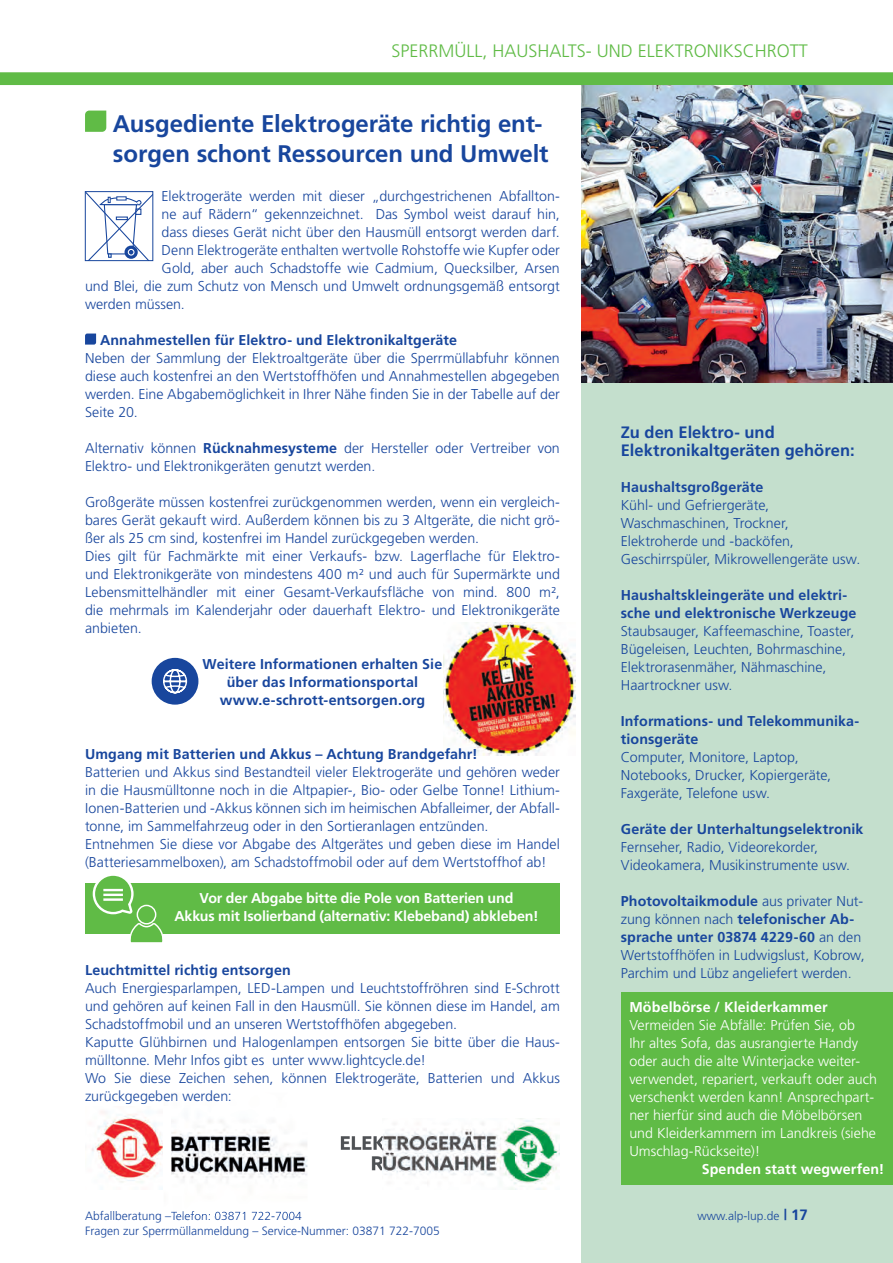
<style>
.page{position:relative;width:893px;height:1263px;background:#fff}
.page>*{position:absolute;margin:0;border:0;box-sizing:border-box;transform-origin:0 0}
.t1{font:700 24px/30px "Frutiger";letter-spacing:-.005em;color:#18469d}
.t2{font:300 18px "Frutiger";color:#60bb46}
.t3{font:700 16.5px/18px "Frutiger";color:#18469d}
.t4{font:300 14.25px/18px "Frutiger";color:#18469d}
.t5{font:700 14.25px/18px "Frutiger";letter-spacing:.01em;color:#18469d}
.t6{font:300 14.25px/18px "Frutiger";color:#fff}
.t7{font:700 14.25px/18px "Frutiger";letter-spacing:-.01em;color:#fff;text-align:center}
.t8{font:700 14.25px "Frutiger";letter-spacing:.01em;color:#fff}
.t9{font:300 12px "Frutiger";color:#18469d}
.s1{font-weight:700}
.s2{font-weight:700;font-size:15px}
</style>
<div class="page">
<div style="left:0;top:72px;width:893px;height:13px;background:#60bb46"></div>
<div style="left:85px;top:883px;width:475px;height:51px;background:#60bb46"></div>
<svg style="left:93px;top:875px;width:41px;height:40px"></svg>
<hr style="left:103px;top:889px;width:20px;height:2px;background:#fff">
<hr style="left:103px;top:894px;width:20px;height:2px;background:#fff">
<hr style="left:103px;top:898px;width:20px;height:3px;background:#fff">
<div style="left:137px;top:905px;width:19px;height:19px;border:1px solid #fff;border-radius:50%"></div>
<svg style="left:130px;top:922px;width:33px;height:21px"></svg>
<div style="left:581px;top:85px;width:312px;height:1178px;background:#c4dfcd"></div>
<svg style="left:85px;top:111px;width:21px;height:21px"></svg>
<img style="left:581px;top:85px;width:312px;height:298px">
<svg style="left:87px;top:193px;width:64px;height:66px"></svg>
<div style="left:85px;top:191px;width:68px;height:70px;border:1px solid #18469d"></div>
<div style="left:621px;top:993px;width:272px;height:192px;background:#60bb46"></div>
<img style="left:91px;top:1111px;width:72px;height:78px">
<img style="left:171px;top:1120px;width:136px;height:61px">
<img style="left:171px;top:1211px;width:130px;height:4px">
<img style="left:340px;top:1118px;width:220px;height:71px">
<div style="left:152px;top:658px;width:46px;height:47px;background:#18469d;border-radius:50%"></div>
<svg style="left:163px;top:669px;width:25px;height:25px"></svg>
<img style="left:443px;top:623px;width:133px;height:132px">
<svg style="left:85px;top:333px;width:11px;height:12px"></svg>
<p class="t2" style="left:391px;top:40px;width:418px">SPERRMÜLL, HAUSHALTS- UND ELEKTRONIKSCHROTT</p>
<h1 class="t1" style="left:113px;top:108px;width:437px">Ausgediente Elektrogeräte richtig ent&shy;sorgen schont Ressourcen und Umwelt</h1>
<p class="t4" style="left:162px;top:187px;width:400px">Elektrogeräte werden mit dieser „durchgestrichenen Abfallton-</p>
<p class="t4" style="left:162px;top:205px;width:400px">ne auf Rädern“ gekennzeichnet. Das Symbol weist darauf hin,</p>
<p class="t4" style="left:162px;top:223px;width:400px">dass dieses Gerät nicht über den Hausmüll entsorgt werden darf.</p>
<p class="t4" style="left:162px;top:241px;width:400px">Denn Elektrogeräte enthalten wertvolle Rohstoffe wie Kupfer oder</p>
<p class="t4" style="left:162px;top:259px;width:400px">Gold, aber auch Schadstoffe wie Cadmium, Quecksilber, Arsen</p>
<p class="t4" style="left:85px;top:277px;width:476px">und Blei, die zum Schutz von Mensch und Umwelt ordnungsgemäß entsorgt</p>
<p class="t4" style="left:85px;top:295px;width:101px">werden müssen.</p>
<p class="t5" style="left:100px;top:330px;width:358px">Annahmestellen für Elektro- und Elektronikaltgeräte</p>
<p class="t4" style="left:85px;top:349px;width:476px;text-align:justify">Neben der Sammlung der Elektroaltgeräte über die Sperrmüllabfuhr können diese auch kostenfrei an den Wertstoffhöfen und Annahmestellen abgegeben werden. Eine Abgabemöglichkeit in Ihrer Nähe finden Sie in der Tabelle auf der Seite 20.</p>
<p class="t4" style="left:85px;top:439px;width:476px">Alternativ können <span class="s1">Rücknahmesysteme</span> der Hersteller oder Vertreiber von<br>Elektro- und Elektronikgeräten genutzt werden.</p>
<p class="t4" style="left:85px;top:493px;width:476px">Großgeräte müssen kostenfrei zurückgenommen werden, wenn ein vergleich&shy;bares Gerät gekauft wird. Außerdem können bis zu 3 Altgeräte, die nicht grö&shy;ßer als 25 cm sind, kostenfrei im Handel zurückgegeben werden.<br>Dies gilt für Fachmärkte mit einer Verkaufs- bzw. Lagerflache für Elektro&shy;und Elektronikgeräte von mindestens 400 m² und auch für Supermärkte und Lebensmittelhändler mit einer Gesamt-Verkaufsfläche von mind. 800 m², die mehrmals im Kalenderjahr oder dauerhaft Elektro- und Elektronikgeräte anbieten.</p>
<p class="t5" style="left:203px;top:654px;width:241px;text-align:center">Weitere Informationen erhalten Sie über das Informationsportal www.e-schrott-entsorgen.org</p>
<p class="t5" style="left:85px;top:744px;width:394px">Umgang mit Batterien und Akkus – Achtung Brandgefahr!</p>
<p class="t4" style="left:85px;top:763px;width:476px">Batterien und Akkus sind Bestandteil vieler Elektrogeräte und gehören weder in die Hausmülltonne noch in die Altpapier-, Bio- oder Gelbe Tonne! Lithium-Ionen-Batterien und -Akkus können sich im heimischen Abfalleimer, der Abfall&shy;tonne, im Sammelfahrzeug oder in den Sortieranlagen entzünden.<br>Entnehmen Sie diese vor Abgabe des Altgerätes und geben diese im Handel (Batteriesammelboxen), am Schadstoffmobil oder auf dem Wertstoffhof ab!</p>
<p class="t7" style="left:174px;top:888px;width:366px">Vor der Abgabe bitte die Pole von Batterien und<br>Akkus mit Isolierband (alternativ: Klebeband) abkleben!</p>
<p class="t5" style="left:85px;top:960px;width:207px">Leuchtmittel richtig entsorgen</p>
<p class="t4" style="left:85px;top:979px;width:476px">Auch Energiesparlampen, LED-Lampen und Leuchtstoffröhren sind E-Schrott und gehören auf keinen Fall in den Hausmüll. Sie können diese im Handel, am Schadstoffmobil und an unseren Wertstoffhöfen abgegeben.<br>Kaputte Glühbirnen und Halogenlampen entsorgen Sie bitte über die Haus&shy;mülltonne. Mehr Infos gibt es unter www.lightcycle.de!<br>Wo Sie diese Zeichen sehen, können Elektrogeräte, Batterien und Akkus zurückgegeben werden:</p>
<p class="t3" style="left:621px;top:423px;width:235px">Zu den Elektro- und<br>Elektronikaltgeräten gehören:</p>
<p class="t5" style="left:621px;top:478px;width:144px">Haushaltsgroßgeräte</p>
<p class="t4" style="left:621px;top:496px;width:241px">Kühl- und Gefriergeräte,<br>Waschmaschinen, Trockner,<br>Elektroherde und -backöfen,<br>Geschirrspüler, Mikrowellengeräte usw.</p>
<p class="t5" style="left:621px;top:586px;width:237px">Haushaltskleingeräte und elektri&shy;sche und elektronische Werkzeuge</p>
<p class="t4" style="left:621px;top:622px;width:235px">Staubsauger, Kaffeemaschine, Toaster, Bügeleisen, Leuchten, Bohrmaschine, Elektrorasenmäher, Nähmaschine, Haartrockner usw.</p>
<p class="t5" style="left:621px;top:712px;width:240px">Informations- und Telekommunika&shy;tionsgeräte</p>
<p class="t4" style="left:621px;top:748px;width:212px">Computer, Monitore, Laptop,<br>Notebooks, Drucker, Kopiergeräte,<br>Faxgeräte, Telefone usw.</p>
<p class="t5" style="left:621px;top:820px;width:244px">Geräte der Unterhaltungselektronik</p>
<p class="t4" style="left:621px;top:838px;width:231px">Fernseher, Radio, Videorekorder,<br>Videokamera, Musikinstrumente usw.</p>
<p class="t4" style="left:621px;top:892px;width:245px"><span class="s1">Photovoltaikmodule</span> aus privater Nut&shy;zung können nach <span class="s1">telefonischer Ab&shy;sprache unter 03874 4229-60</span> an den Wertstoffhöfen in Ludwigslust, Kobrow, Parchim und Lübz angeliefert werden.</p>
<p class="t8" style="left:629px;top:999px;width:200px">Möbelbörse / Kleiderkammer</p>
<p class="t6" style="left:629px;top:1016px;width:249px">Vermeiden Sie Abfälle: Prüfen Sie, ob<br>Ihr altes Sofa, das ausrangierte Handy oder auch die alte Winterjacke weiter&shy;verwendet, repariert, verkauft oder auch verschenkt werden kann! Ansprechpart&shy;ner hierfür sind auch die Möbelbörsen und Kleiderkammern im Landkreis (siehe Umschlag-Rückseite)!</p>
<p class="t8" style="left:702px;top:1161px;width:184px">Spenden statt wegwerfen!</p>
<p class="t9" style="left:85px;top:1209px;width:218px">Abfallberatung –Telefon: 03871 722-7004</p>
<p class="t9" style="left:697px;top:1209px;width:112px">www.alp-lup.de <span class="s2">| 17</span></p>
<p class="t9" style="left:85px;top:1224px;width:356px">Fragen zur Sperrmüllanmeldung – Service-Nummer: 03871 722-7005</p>
</div>
